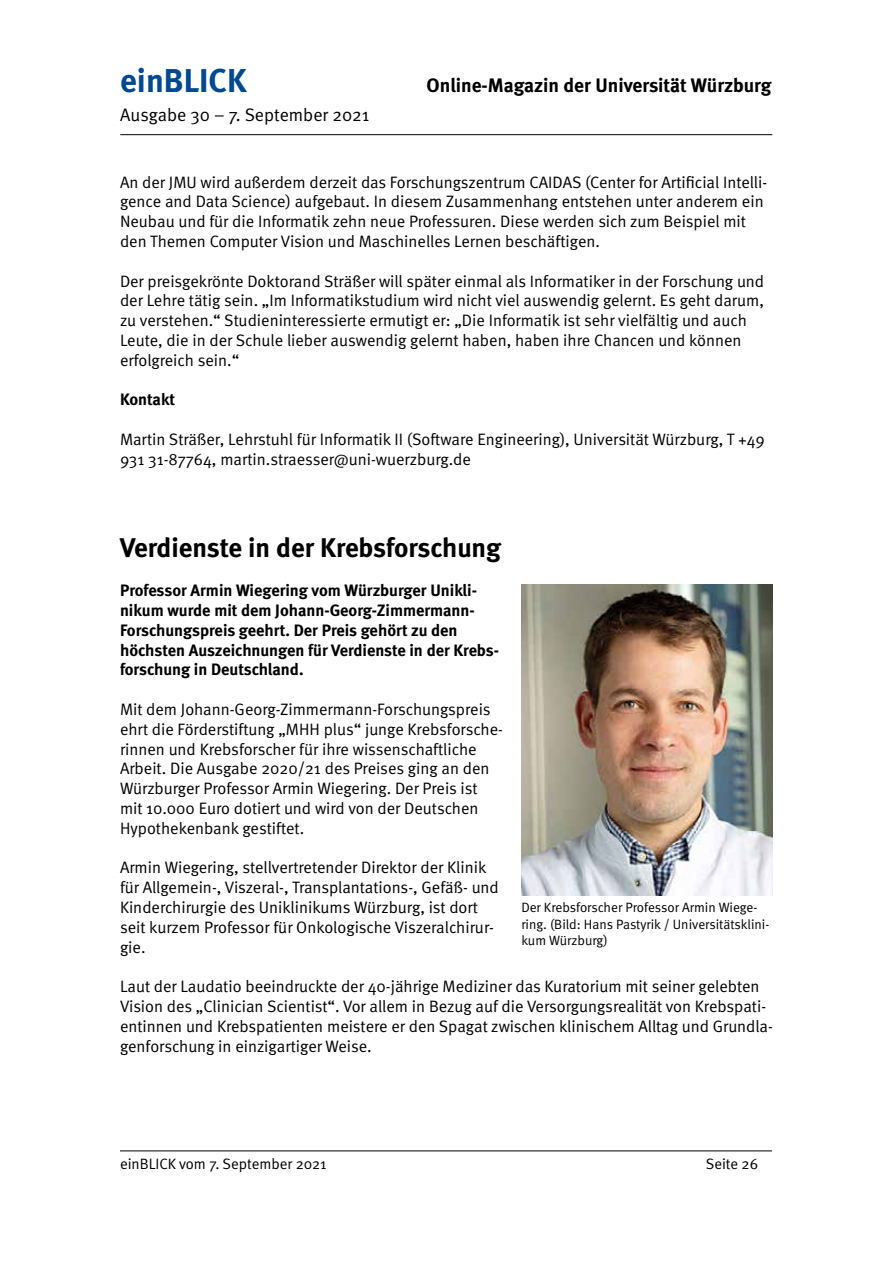
<style>
.page{position:relative;width:893px;height:1263px;background:#fff}
.page>*{position:absolute;margin:0;border:0;box-sizing:border-box;transform-origin:0 0}
.t1{font:700 33px "Meta";color:#004990}
.t2{font:700 27px "Meta";letter-spacing:-.005em;color:#000}
.t3{font:700 19.5px "Meta";color:#000}
.t4{font:18px "Meta Normal";color:#000}
.t5{font:16.5px/19.8px "Meta Normal";color:#000}
.t6{font:700 16.5px/19.8px "Meta";color:#000}
.t7{font:15px "Meta Normal";color:#000}
.t8{font:13.5px/16.2px "Meta Normal";color:#000}
</style>
<div class="page">
<hr style="left:120px;top:134px;width:652px;height:1px;background:#000">
<hr style="left:120px;top:1150px;width:652px;height:1px;background:#000">
<img style="left:521px;top:585px;width:252px;height:310px">
<h1 class="t1" style="left:120px;top:61px;width:128px">einBLICK</h1>
<p class="t3" style="left:427px;top:74px;width:346px">Online-Magazin der Universität Würzburg</p>
<p class="t4" style="left:120px;top:105px;width:251px">Ausgabe 30 – 7. September 2021</p>
<p class="t5" style="left:120px;top:172px;width:649px">An der JMU wird außerdem derzeit das Forschungszentrum CAIDAS (Center for Artificial Intelli&shy;gence and Data Science) aufgebaut. In diesem Zusammenhang entstehen unter anderem ein Neubau und für die Informatik zehn neue Professuren. Diese werden sich zum Beispiel mit den Themen Computer Vision und Maschinelles Lernen beschäftigen.</p>
<p class="t5" style="left:120px;top:271px;width:646px">Der preisgekrönte Doktorand Sträßer will später einmal als Informatiker in der Forschung und der Lehre tätig sein. „Im Informatikstudium wird nicht viel auswendig gelernt. Es geht darum, zu verstehen.“ Studieninteressierte ermutigt er: „Die Informatik ist sehr vielfältig und auch Leute, die in der Schule lieber auswendig gelernt haben, haben ihre Chancen und können erfolgreich sein.“</p>
<p class="t6" style="left:120px;top:390px;width:57px">Kontakt</p>
<p class="t5" style="left:120px;top:429px;width:646px">Martin Sträßer, Lehrstuhl für Informatik II (Software Engineering), Universität Würzburg, T +49<br>931 31-87764, martin.straesser@uni-wuerzburg.de</p>
<h2 class="t2" style="left:120px;top:531px;width:382px">Verdienste in der Krebsforschung</h2>
<p class="t6" style="left:120px;top:580px;width:381px">Professor Armin Wiegering vom Würzburger Unikli&shy;nikum wurde mit dem Johann-Georg-Zimmermann-Forschungspreis geehrt. Der Preis gehört zu den höchsten Auszeichnungen für Verdienste in der Krebs&shy;forschung in Deutschland.</p>
<p class="t5" style="left:120px;top:699px;width:384px">Mit dem Johann-Georg-Zimmermann-Forschungspreis ehrt die Förderstiftung „MHH plus“ junge Krebsforsche&shy;rinnen und Krebsforscher für ihre wissenschaftliche Arbeit. Die Ausgabe 2020/21 des Preises ging an den Würzburger Professor Armin Wiegering. Der Preis ist mit 10.000 Euro dotiert und wird von der Deutschen Hypothekenbank gestiftet.</p>
<p class="t5" style="left:120px;top:858px;width:380px">Armin Wiegering, stellvertretender Direktor der Klinik für Allgemein-, Viszeral-, Transplantations-, Gefäß- und Kinderchirurgie des Uniklinikums Würzburg, ist dort seit kurzem Professor für Onkologische Viszeralchirur&shy;gie.</p>
<p class="t5" style="left:120px;top:976px;width:654px">Laut der Laudatio beeindruckte der 40-jährige Mediziner das Kuratorium mit seiner gelebten Vision des „Clinician Scientist“. Vor allem in Bezug auf die Versorgungsrealität von Krebspati&shy;entinnen und Krebspatienten meistere er den Spagat zwischen klinischem Alltag und Grundla&shy;genforschung in einzigartiger Weise.</p>
<p class="t8" style="left:521px;top:899px;width:249px">Der Krebsforscher Professor Armin Wiege&shy;ring. (Bild: Hans Pastyrik / Universitätsklini&shy;kum Würzburg)</p>
<p class="t7" style="left:120px;top:1155px;width:208px">einBLICK vom 7. September 2021</p>
<p class="t7" style="left:706px;top:1155px;width:54px">Seite 26</p>
</div>
